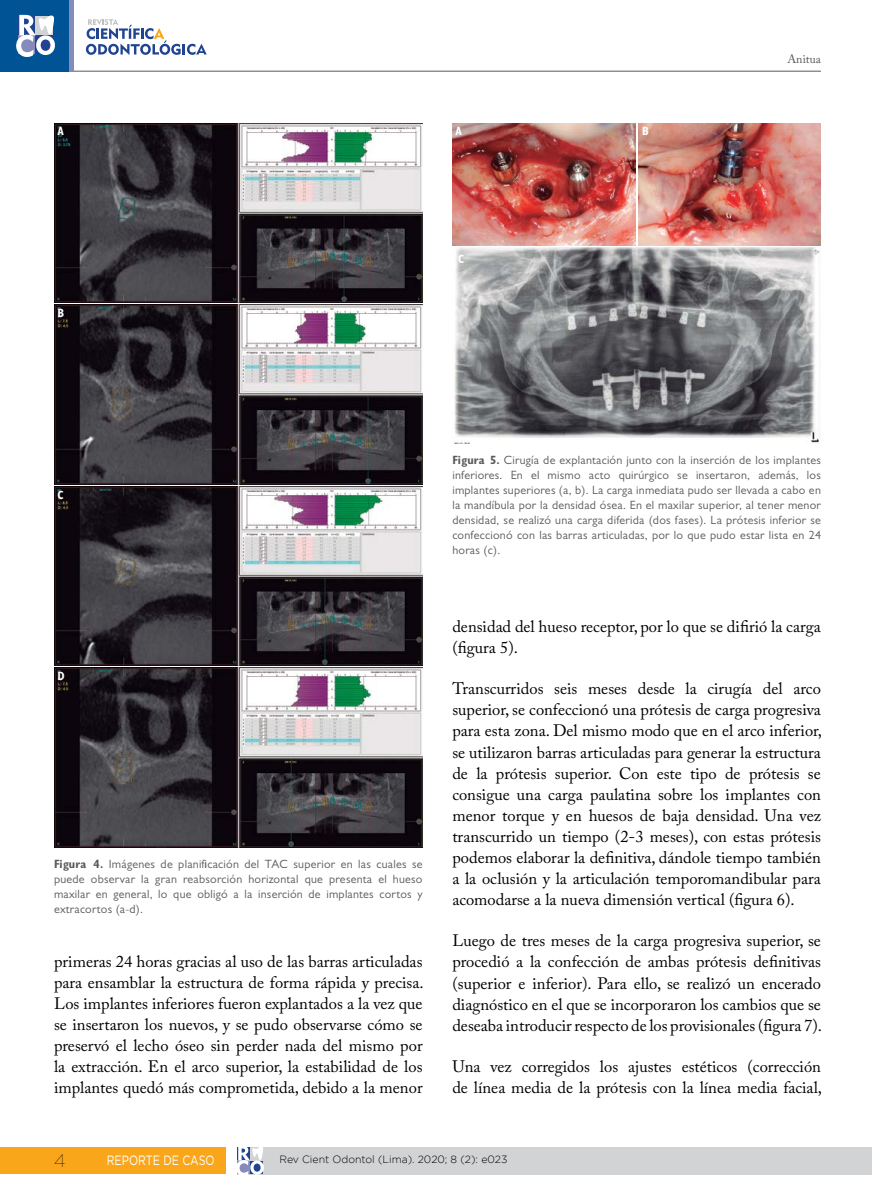
<style>
.page{position:relative;width:872px;height:1187px;background:#fff}
.page>*{position:absolute;margin:0;border:0;box-sizing:border-box;transform-origin:0 0}
.t1{font:100 18px "Gotham";color:#000}
.t2{font:16.5px/21px "Adobe Caslon Pro";color:#000;text-align:justify}
.t3{font:13.5px "Gotham";color:#fff;scale:.8 1}
.t4{font:12px/15px "Gill Sans";letter-spacing:.02em;color:#58595b;text-align:justify}
.t5{font:700 condensed 12px "Gill Sans";color:#fff}
.t6{font:12px "Adobe Caslon Pro";color:#58595b}
.t7{font:300 10.5px "Gotham";color:#000}
.s1{font-weight:700;font-stretch:condensed}
</style>
<div class="page">
<div style="left:0;top:1146px;width:225px;height:27px;background:#faa61a"></div>
<div style="left:237px;top:1146px;width:635px;height:28px;background:#d1d3d4"></div>
<hr style="left:47px;top:71px;width:774px;height:1px;background:#58595b">
<div style="left:0;top:0;width:70px;height:72px;background:#005496"></div>
<hr style="left:70px;top:0;width:4px;height:72px;background:#878bbb">
<svg style="left:16px;top:14px;width:39px;height:43px;background:#a1b4d0"></svg>
<svg style="left:86px;top:19px;width:121px;height:36px"></svg>
<svg style="left:237px;top:1146px;width:27px;height:29px"></svg>
<img style="left:54px;top:486px;width:368px;height:179px">
<img style="left:54px;top:667px;width:368px;height:180px">
<img style="left:54px;top:123px;width:368px;height:180px">
<img style="left:54px;top:305px;width:368px;height:179px">
<img style="left:452px;top:123px;width:183px;height:122px">
<img style="left:638px;top:123px;width:183px;height:122px">
<img style="left:454px;top:248px;width:367px;height:195px">
<p class="t5" style="left:57px;top:124px;width:8px">A</p>
<p class="t5" style="left:57px;top:306px;width:8px">B</p>
<p class="t5" style="left:455px;top:124px;width:8px">A</p>
<p class="t5" style="left:642px;top:124px;width:8px">B</p>
<p class="t5" style="left:458px;top:251px;width:8px">C</p>
<p class="t6" style="left:787px;top:51px;width:35px">Anitua</p>
<p class="t5" style="left:57px;top:488px;width:8px">C</p>
<p class="t5" style="left:57px;top:669px;width:9px">D</p>
<p class="t4" style="left:54px;top:856px;width:370px"><span class="s1">Figura 4.</span> Imágenes de planificación del TAC superior en las cuales se puede observar la gran reabsorción horizontal que presenta el hueso maxilar en general, lo que obligó a la inserción de implantes cortos y extracortos (a-d).</p>
<p class="t2" style="left:54px;top:951px;width:371px">primeras 24 horas gracias al uso de las barras articuladas para ensamblar la estructura de forma rápida y precisa.<br>Los implantes inferiores fueron explantados a la vez que se insertaron los nuevos, y se pudo observarse cómo se preservó el lecho óseo sin perder nada del mismo por la extracción. En el arco superior, la estabilidad de los implantes quedó más comprometida, debido a la menor</p>
<p class="t4" style="left:452px;top:452px;width:370px"><span class="s1">Figura 5.</span> Cirugía de explantación junto con la inserción de los implantes inferiores. En el mismo acto quirúrgico se insertaron, además, los implantes superiores (a, b). La carga inmediata pudo ser llevada a cabo en la mandíbula por la densidad ósea. En el maxilar superior, al tener menor densidad, se realizó una carga diferida (dos fases). La prótesis inferior se confeccionó con las barras articuladas, por lo que pudo estar lista en 24 horas (c).</p>
<p class="t2" style="left:452px;top:615px;width:370px">densidad del hueso receptor, por lo que se difirió la carga (figura 5).</p>
<p class="t2" style="left:452px;top:678px;width:371px">Transcurridos seis meses desde la cirugía del arco superior, se confeccionó una prótesis de carga progresiva para esta zona. Del mismo modo que en el arco inferior, se utilizaron barras articuladas para generar la estructura de la prótesis superior. Con este tipo de prótesis se consigue una carga paulatina sobre los implantes con menor torque y en huesos de baja densidad. Una vez transcurrido un tiempo (2-3 meses), con estas prótesis podemos elaborar la definitiva, dándole tiempo también a la oclusión y la articulación temporomandibular para acomodarse a la nueva dimensión vertical (figura 6).</p>
<p class="t2" style="left:452px;top:930px;width:371px">Luego de tres meses de la carga progresiva superior, se procedió a la confección de ambas prótesis definitivas (superior e inferior). Para ello, se realizó un encerado diagnóstico en el que se incorporaron los cambios que se deseaba introducir respecto de los provisionales (figura 7).</p>
<p class="t2" style="left:452px;top:1056px;width:371px">Una vez corregidos los ajustes estéticos (corrección de línea media de la prótesis con la línea media facial,</p>
<p class="t1" style="left:54px;top:1150px;width:13px">4</p>
<p class="t3" style="left:107px;top:1152px;width:137px">REPORTE DE CASO</p>
<p class="t7" style="left:279px;top:1153px;width:229px">Rev Cient Odontol (Lima). 2020; 8 (2): e023</p>
</div>
